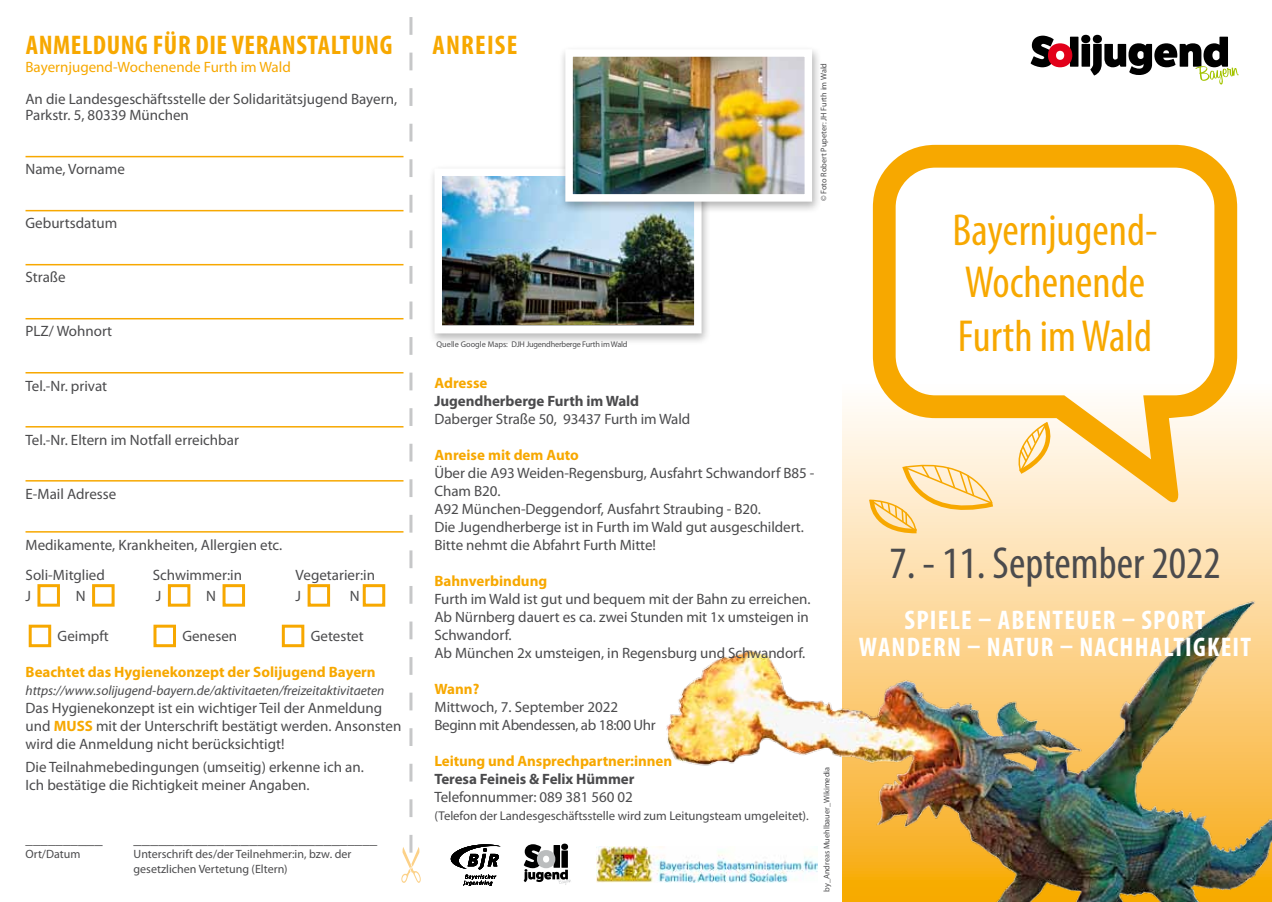
<style>
.page{position:relative;width:1272px;height:902px;background:#fff}
.page>*{position:absolute;margin:0;border:0;box-sizing:border-box;transform-origin:0 0}
.t1{font:condensed 45px/53.2px "Myriad Pro";color:#f7a800}
.t2{font:condensed 45px "Myriad Pro";color:#4b4b4d}
.t3{font:700 condensed 27px/27px "Myriad Pro";letter-spacing:.045em;color:#fff;text-align:center}
.t4{font:700 condensed 27px "Myriad Pro";letter-spacing:.02em;color:#f7a800}
.t5{font:700 condensed 27px "Myriad Pro";letter-spacing:.045em;color:#f7a800}
.t6{font:16.5px "Myriad Pro";color:#4b4b4d}
.t7{font:15px/18px "Myriad Pro";color:#4b4b4d}
.t8{font:700 15px "Myriad Pro";color:#f7a800}
.t9{font:15px/18px "Myriad Pro";letter-spacing:-.025em;color:#4b4b4d}
.t10{font:700 15px "Myriad Pro";letter-spacing:-.005em;color:#4b4b4d}
.t11{font:15px "Myriad Pro";color:#f7a800}
.t12{font:italic 13.5px "Myriad Pro";color:#4b4b4d}
.t13{font:12.75px "Myriad Pro";letter-spacing:-.005em;color:#4b4b4d}
.t14{font:12px/14.4px "Myriad Pro";color:#4b4b4d}
.t15{font:8.25px "Myriad Pro";color:#4b4b4d}
.t16{font:8.25px "Myriad Pro";letter-spacing:-.025em;color:#4b4b4d}
.s1{font-weight:700;color:#f7a800}
.s2{font-size:16.5px}
.s3{font-size:15px}
</style>
<div class="page">
<svg style="left:842px;top:144px;width:429px;height:449px"></svg>
<hr style="left:26px;top:156px;width:377px;height:1px;background:#f7a800">
<hr style="left:26px;top:210px;width:377px;height:1px;background:#f7a800">
<hr style="left:26px;top:264px;width:377px;height:1px;background:#f7a800">
<hr style="left:26px;top:318px;width:377px;height:1px;background:#f7a800">
<hr style="left:26px;top:372px;width:377px;height:1px;background:#f7a800">
<hr style="left:26px;top:426px;width:377px;height:1px;background:#f7a800">
<hr style="left:26px;top:480px;width:377px;height:1px;background:#f7a800">
<hr style="left:26px;top:531px;width:377px;height:1px;background:#f7a800">
<div style="left:37px;top:584px;width:23px;height:22px;border:3px solid #f7a800"></div>
<div style="left:92px;top:584px;width:23px;height:22px;border:3px solid #f7a800"></div>
<div style="left:168px;top:584px;width:22px;height:22px;border:3px solid #f7a800"></div>
<div style="left:222px;top:584px;width:23px;height:22px;border:3px solid #f7a800"></div>
<div style="left:307px;top:584px;width:23px;height:22px;border:3px solid #f7a800"></div>
<div style="left:363px;top:584px;width:22px;height:22px;border:3px solid #f7a800"></div>
<div style="left:29px;top:624px;width:22px;height:23px;border:3px solid #f7a800"></div>
<div style="left:153px;top:624px;width:23px;height:23px;border:3px solid #f7a800"></div>
<div style="left:282px;top:624px;width:22px;height:23px;border:3px solid #f7a800"></div>
<svg style="left:401px;top:17px;width:20px;height:865px"></svg>
<div style="left:1069px;top:37px;width:9px;height:30px;background:#000"></div>
<svg style="left:1030px;top:36px;width:42px;height:31px"></svg>
<svg style="left:1081px;top:35px;width:157px;height:50px"></svg>
<svg style="left:872px;top:145px;width:365px;height:358px"></svg>
<svg style="left:1009px;top:419px;width:51px;height:59px;background:#fde7be"></svg>
<svg style="left:867px;top:455px;width:131px;height:80px;background:#fde3b4"></svg>
<div style="left:428px;top:164px;width:283px;height:182px;background:#000;opacity:.3"></div>
<img style="left:443px;top:177px;width:249px;height:147px">
<div style="left:434px;top:168px;width:267px;height:165px;border:8px solid #fff"></div>
<img style="left:664px;top:593px;width:607px;height:308px">
<img style="left:596px;top:846px;width:221px;height:36px">
<div style="left:558px;top:45px;width:263px;height:168px;background:#000;opacity:.3"></div>
<img style="left:574px;top:58px;width:229px;height:134px">
<div style="left:565px;top:49px;width:247px;height:152px;border:8px solid #fff"></div>
<svg style="left:523px;top:843px;width:48px;height:42px"></svg>
<svg style="left:450px;top:844px;width:51px;height:41px"></svg>
<h2 class="t4" style="left:26px;top:28px;width:368px">ANMELDUNG FÜR DIE VERANSTALTUNG</h2>
<h2 class="t5" style="left:432px;top:28px;width:86px">ANREISE</h2>
<p class="t11" style="left:26px;top:58px;width:267px">Bayernjugend-Wochenende Furth im Wald</p>
<p class="t7" style="left:26px;top:90px;width:373px;line-height:16.5px">An die Landesgeschäftsstelle der Solidaritätsjugend Bayern,<br>Parkstr. 5, 80339 München</p>
<p class="t7" style="left:26px;top:160px;width:101px">Name, Vorname</p>
<p class="t7" style="left:26px;top:214px;width:93px">Geburtsdatum</p>
<p class="t7" style="left:26px;top:268px;width:42px">Straße</p>
<p class="t7" style="left:26px;top:322px;width:88px">PLZ/ Wohnort</p>
<p class="t16" style="left:436px;top:338px;width:192px">Quelle Google Maps: DJH Jugendherberge Furth im Wald</p>
<p class="t15" style="left:818px;top:201px;width:140px;rotate:-90deg">© Foto Robert Pupeter: JH Furth im Wald</p>
<p class="t7" style="left:26px;top:376px;width:83px">Tel.-Nr. privat</p>
<p class="t7" style="left:26px;top:430px;width:215px">Tel.-Nr. Eltern im Notfall erreichbar</p>
<p class="t7" style="left:26px;top:484px;width:92px">E-Mail Adresse</p>
<p class="t7" style="left:26px;top:529px;width:258px;line-height:30px">Medikamente, Krankheiten, Allergien etc.<br>Soli-Mitglied</p>
<p class="t7" style="left:153px;top:565px;width:91px">Schwimmer:in</p>
<p class="t7" style="left:296px;top:565px;width:81px">Vegetarier:in</p>
<p class="t7" style="left:26px;top:586px;width:7px">J</p>
<p class="t7" style="left:76px;top:586px;width:11px">N</p>
<p class="t7" style="left:156px;top:586px;width:7px">J</p>
<p class="t7" style="left:206px;top:586px;width:11px">N</p>
<p class="t7" style="left:296px;top:586px;width:7px">J</p>
<p class="t7" style="left:350px;top:586px;width:11px">N</p>
<p class="t7" style="left:58px;top:627px;width:53px">Geimpft</p>
<p class="t7" style="left:182px;top:627px;width:56px">Genesen</p>
<p class="t7" style="left:311px;top:627px;width:54px">Getestet</p>
<p class="t8" style="left:26px;top:662px;width:352px">Beachtet das Hygienekonzept der Solijugend Bayern</p>
<p class="t12" style="left:26px;top:682px;width:360px">https://www.solijugend-bayern.de/aktivitaeten/freizeitaktivitaeten</p>
<p class="t7" style="left:26px;top:699px;width:377px">Das Hygienekonzept ist ein wichtiger Teil der Anmeldung und <span class="s1">MUSS</span> mit der Unterschrift bestätigt werden. Ansonsten wird die Anmeldung nicht berücksichtigt!</p>
<p class="t7" style="left:26px;top:757px;width:340px">Die Teilnahmebedingungen (umseitig) erkenne ich an.<br>Ich bestätige die Richtigkeit meiner Angaben.</p>
<p class="t7" style="left:26px;top:829px;width:79px">_______<span class="s2">___</span></p>
<p class="t6" style="left:134px;top:828px;width:245px">_________________________<span class="s3">_____</span></p>
<p class="t14" style="left:26px;top:846px;width:56px">Ort/Datum</p>
<p class="t14" style="left:134px;top:846px;width:219px">Unterschrift des/der Teilnehmer:in, bzw. der gesetzlichen Vertetung (Eltern)</p>
<p class="t8" style="left:434px;top:373px;width:55px">Adresse</p>
<p class="t10" style="left:434px;top:391px;width:206px">Jugendherberge Furth im Wald</p>
<p class="t7" style="left:434px;top:409px;width:257px">Daberger Straße 50, 93437 Furth im Wald</p>
<p class="t8" style="left:434px;top:445px;width:146px">Anreise mit dem Auto</p>
<p class="t7" style="left:434px;top:463px;width:381px">Über die A93 Weiden-Regensburg, Ausfahrt Schwandorf B85 - Cham B20.<br>A92 München-Deggendorf, Ausfahrt Straubing - B20.<br>Die Jugendherberge ist in Furth im Wald gut ausgeschildert.<br>Bitte nehmt die Abfahrt Furth Mitte!</p>
<p class="t8" style="left:434px;top:571px;width:114px">Bahnverbindung</p>
<p class="t7" style="left:434px;top:589px;width:377px">Furth im Wald ist gut und bequem mit der Bahn zu erreichen.<br>Ab Nürnberg dauert es ca. zwei Stunden mit 1x umsteigen in Schwandorf.<br>Ab München 2x umsteigen, in Regensburg und Schwandorf.</p>
<p class="t8" style="left:434px;top:679px;width:46px">Wann?</p>
<p class="t9" style="left:434px;top:697px;width:223px">Mittwoch, 7. September 2022<br>Beginn mit Abendessen, ab 18:00 Uhr</p>
<p class="t8" style="left:434px;top:751px;width:239px">Leitung und Ansprechpartner:innen</p>
<p class="t10" style="left:434px;top:769px;width:201px">Teresa Feineis &amp; Felix Hümmer</p>
<p class="t7" style="left:434px;top:787px;width:200px">Telefonnummer: 089 381 560 02</p>
<p class="t13" style="left:434px;top:807px;width:376px">(Telefon der Landesgeschäftsstelle wird zum Leitungsteam umgeleitet).</p>
<p class="t15" style="left:821px;top:891px;width:126px;rotate:-90deg">by_Andreas Muehlbauer_Wikimedia</p>
<h1 class="t1" style="left:952px;top:203px;width:207px">Bayernjugend-<br>Wochenende<br>Furth im Wald</h1>
<h1 class="t2" style="left:889px;top:536px;width:333px">7. - 11. September 2022</h1>
<h2 class="t3" style="left:859px;top:605px;width:394px">SPIELE – ABENTEUER – SPORT<br>WANDERN – NATUR – NACHHALTIGKEIT</h2>
</div>
